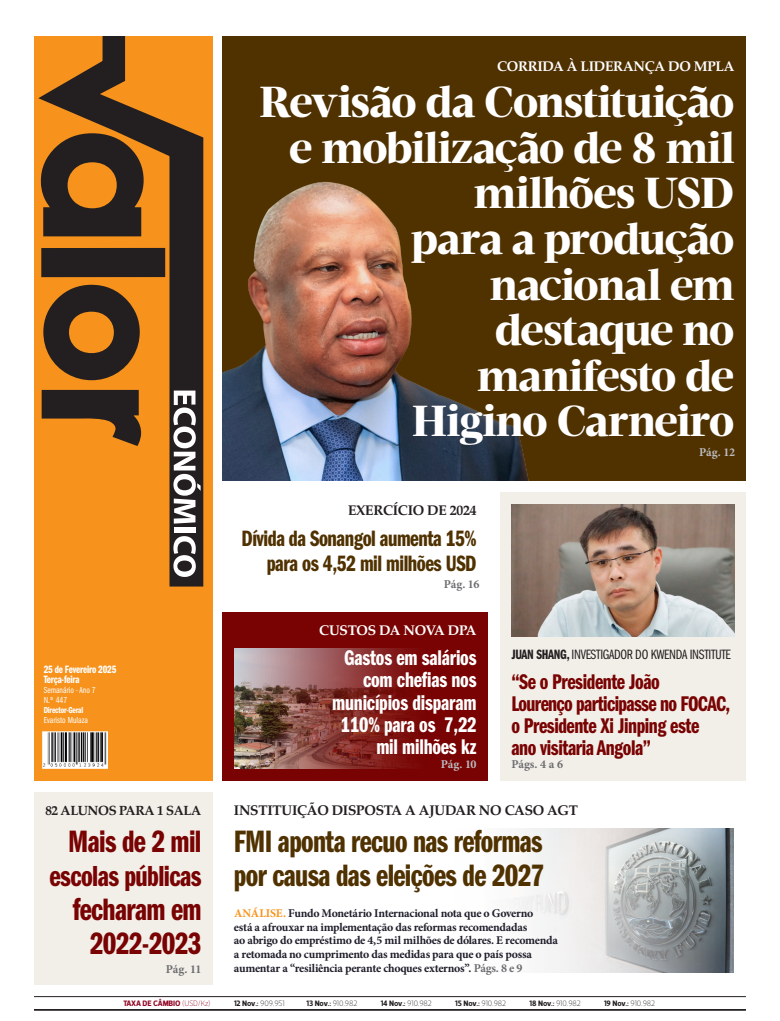
<style>
.page{position:relative;width:780px;height:1021px;background:#fff}
.page>*{position:absolute;margin:0;border:0;box-sizing:border-box;transform-origin:0 0}
.Título_70_66{font:900 44.5px/45.5px "Velino Headline";letter-spacing:-.03em;color:#fff;text-align:right}
.body{font:32px/34px "Franklin Gothic Demi Cmpr";letter-spacing:-.02em;color:#503100}
.body-2{font:32px/34px "Franklin Gothic Demi Cmpr";letter-spacing:-.02em;color:#780302;text-align:center}
.body-3{font:30px "Franklin Gothic Demi Cmpr";letter-spacing:-.02em;color:#780302}
.body-4{font:23px/25px "Franklin Gothic Demi Cmpr";letter-spacing:-.02em;color:#503100;text-align:right}
.body-5{font:22px/22px "Franklin Gothic Demi Cmpr";letter-spacing:-.02em;color:#780302}
.body-6{font:22px/22.4px "Franklin Gothic Demi Cmpr";letter-spacing:-.01em;color:#fff;text-align:right}
.body-7{font:700 14px "Zapf Calligraphic 801 BT";letter-spacing:-.02em;color:#231f20}
.t1{font:14px "Franklin Gothic Book Cmpr";letter-spacing:-.02em;color:#231f20}
.body-8{font:700 14px "Zapf Calligraphic 801 BT";letter-spacing:-.02em;color:#fff}
.body-9{font:700 13.3px "Zapf Calligraphic 801 BT";letter-spacing:-.03em;color:#231f20}
.Txt_Minion{font:700 12px "Minion Pro";letter-spacing:-.01em;color:#6c6d70}
.Txt_Minion-2{font:700 12px "Minion Pro";letter-spacing:-.01em;color:#bcbdc0}
.Txt_Minion-3{font:700 11.8px/13.8px "Minion Pro";letter-spacing:-.025em;color:#201e2b}
.t2{font:11px "Franklin Gothic Demi Cmpr";letter-spacing:-.02em;color:#fff}
.t3{font:9px/10px "Franklin Gothic Demi Cmpr";letter-spacing:-.02em;color:#fff}
.t4{font:9px "Franklin Gothic Book Cmpr";color:#fff}
.t5{font:700 8px "Velino Sans";letter-spacing:-.02em;color:#231f20}
.t6{font:700 8px "Velino Sans";letter-spacing:-.02em;color:#930927}
.s1{font-family:"Franklin Gothic Book Cmpr"}
.s2{font-family:"Franklin Gothic Demi Cmpr"}
.s3{color:#f7941d}
.s4{font-size:12px;color:#6c6d70}
.s5{font-weight:100}
</style>
<div class="page">
<hr style="left:34px;top:1009px;width:711px;height:1px;background:#231f20">
<hr style="left:34px;top:996px;width:711px;height:1px;background:#231f20">
<div style="left:34px;top:36px;width:179px;height:744px;background:#f7931d"></div>
<svg style="left:38px;top:36px;width:166px;height:551px"></svg>
<svg style="left:173px;top:390px;width:27px;height:133px;background:#838182"></svg>
<div style="left:174px;top:527px;width:21px;height:5px;background:#fff"></div>
<svg style="left:173px;top:536px;width:23px;height:41px"></svg>
<img style="left:43px;top:731px;width:65px;height:37px">
<img style="left:513px;top:828px;width:220px;height:144px">
<div style="left:34px;top:792px;width:179px;height:192px;background:#f2eee8"></div>
<div style="left:500px;top:492px;width:246px;height:288px;background:#f2eee8"></div>
<img style="left:512px;top:504px;width:222px;height:132px">
<div style="left:222px;top:36px;width:524px;height:444px;background:#503100"></div>
<div style="left:222px;top:612px;width:266px;height:168px;background:#780302"></div>
<img style="left:234px;top:648px;width:178px;height:120px">
<img style="left:222px;top:181px;width:307px;height:299px">
<p class="body-8" style="left:497px;top:58px;width:239px">CORRIDA À LIDERANÇA DO MPLA</p>
<p class="Título_70_66" style="left:259px;top:80px;width:477px">Revisão da Constituição e mobilização de 8 mil milhões USD</p>
<p class="Título_70_66" style="left:411px;top:217px;width:325px">para a produção nacional em destaque no manifesto de<br>Higino Carneiro</p>
<p class="t2" style="left:44px;top:663px;width:74px">25 de Fevereiro 2025</p>
<p class="t2" style="left:44px;top:673px;width:37px">Terça-feira</p>
<p class="t4" style="left:44px;top:685px;width:54px">Semanário - Ano 7</p>
<p class="t4" style="left:44px;top:695px;width:25px">N.º 447</p>
<p class="t3" style="left:44px;top:705px;width:46px">Director-Geral<br><span class="s1">Evaristo Mulaza</span></p>
<p class="body-9" style="left:45px;top:802px;width:157px">82 ALUNOS PARA 1 SALA</p>
<p class="body-2" style="left:68px;top:825px;width:135px">Mais de 2 mil</p>
<p class="body-3" style="left:50px;top:860px;width:153px">escolas públicas</p>
<p class="body-2" style="left:73px;top:893px;width:130px">fecharam em<br>2022-2023</p>
<p class="Txt_Minion" style="left:166px;top:960px;width:37px">Pág. 11</p>
<p class="body-7" style="left:348px;top:502px;width:130px">EXERCÍCIO DE 2024</p>
<p class="body-4" style="left:241px;top:525px;width:237px">Dívida da Sonangol aumenta 15% para os 4,52 mil milhões USD</p>
<p class="Txt_Minion" style="left:444px;top:576px;width:37px">Pág. 16</p>
<p class="body-8" style="left:319px;top:622px;width:159px">CUSTOS DA NOVA DPA</p>
<p class="body-6" style="left:332px;top:646px;width:146px">Gastos em salários com chefias nos municípios disparam<br>110% para os 7,22 mil milhões kz</p>
<p class="Txt_Minion-2" style="left:441px;top:756px;width:37px">Pág. 10</p>
<p class="Txt_Minion-2" style="left:699px;top:444px;width:37px">Pág. 12</p>
<p class="t1" style="left:511px;top:646px;width:221px"><span class="s2">JUAN SHANG,</span> INVESTIGADOR DO KWENDA INSTITUTE</p>
<p class="body-5" style="left:511px;top:671px;width:220px">“Se o Presidente João<br>Lourenço participasse no FOCAC, o Presidente Xi Jinping este<br>ano visitaria Angola”</p>
<p class="Txt_Minion" style="left:511px;top:756px;width:53px">Págs. 4 a 6</p>
<p class="body-7" style="left:234px;top:802px;width:345px">INSTITUIÇÃO DISPOSTA A AJUDAR NO CASO AGT</p>
<p class="body" style="left:234px;top:825px;width:312px">FMI aponta recuo nas reformas por causa das eleições de 2027</p>
<p class="Txt_Minion-3" style="left:234px;top:905px;width:325px"><span class="s3">ANÁLISE.</span> Fundo Monetário Internacional nota que o Governo<br>está a afrouxar na implementação das reformas recomendadas<br>ao abrigo do empréstimo de 4,5 mil milhões de dólares. E recomenda a retomada no cumprimento das medidas para que o país possa aumentar a “resiliência perante choques externos”. <span class="s4">Págs. 8 e 9</span></p>
<p class="t6" style="left:123px;top:998px;width:89px">TAXA DE CÂMBIO <span class="s5">(USD/Kz)</span></p>
<p class="t5" style="left:234px;top:998px;width:52px">12 Nov.: <span class="s5">909.951</span></p>
<p class="t5" style="left:306px;top:998px;width:52px">13 Nov.: <span class="s5">910.982</span></p>
<p class="t5" style="left:381px;top:998px;width:53px">14 Nov.: <span class="s5">910.982</span></p>
<p class="t5" style="left:455px;top:998px;width:52px">15 Nov.: <span class="s5">910.982</span></p>
<p class="t5" style="left:529px;top:998px;width:53px">18 Nov.: <span class="s5">910.982</span></p>
<p class="t5" style="left:604px;top:998px;width:52px">19 Nov.: <span class="s5">910.982</span></p>
</div>
